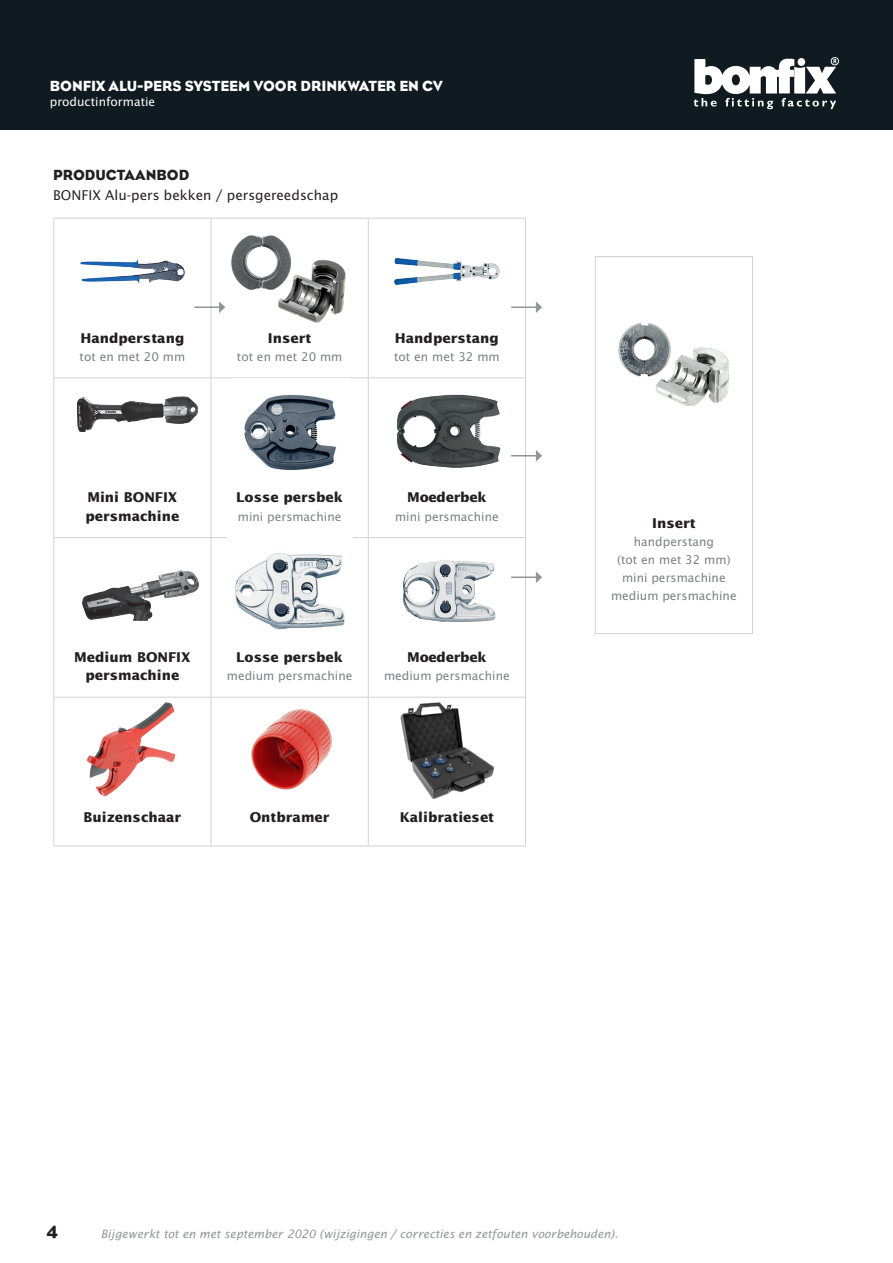
<style>
.page{position:relative;width:893px;height:1263px;background:#fff}
.page>*{position:absolute;margin:0;border:0;box-sizing:border-box;transform-origin:0 0}
.t1{font:18px "Eagle";color:#231f20}
.t2{font:15px "Eagle";color:#fff}
.t3{font:15px "Eagle";color:#231f20}
.t4{font:700 13.5px/18px "Lucida Sans Std";color:#231f20}
.Opsomming_dots{font:13.5px "Lucida Sans Std";color:#231f20}
.t5{font:700 13.5px "Lucida Sans Std";letter-spacing:-.02em;color:#231f20}
.t6{font:12px "Lucida Sans Std";color:#7e8083}
.t7{font:12px "Lucida Sans Std";color:#fff}
.t8{font:italic 11.55px "Lucida Sans Std";color:#939598}
</style>
<div class="page">
<div style="left:0;top:0;width:893px;height:130px;background:#101a21"></div>
<svg style="left:694px;top:57px;width:145px;height:52px"></svg>
<hr style="left:53px;top:218px;width:158px;height:1px;background:#d1d2d4">
<hr style="left:53px;top:218px;width:1px;height:159px;background:#d1d2d4">
<hr style="left:211px;top:218px;width:1px;height:159px;background:#d1d2d4">
<hr style="left:53px;top:377px;width:158px;height:1px;background:#d1d2d4">
<hr style="left:53px;top:378px;width:1px;height:159px;background:#d1d2d4">
<hr style="left:211px;top:378px;width:1px;height:159px;background:#d1d2d4">
<hr style="left:211px;top:218px;width:157px;height:1px;background:#d1d2d4">
<hr style="left:211px;top:377px;width:157px;height:1px;background:#d1d2d4">
<hr style="left:368px;top:378px;width:1px;height:159px;background:#d1d2d4">
<hr style="left:525px;top:378px;width:1px;height:159px;background:#d1d2d4">
<hr style="left:53px;top:537px;width:158px;height:1px;background:#d1d2d4">
<hr style="left:53px;top:538px;width:1px;height:159px;background:#d1d2d4">
<hr style="left:53px;top:697px;width:158px;height:1px;background:#d1d2d4">
<hr style="left:53px;top:697px;width:1px;height:149px;background:#d1d2d4">
<hr style="left:53px;top:846px;width:158px;height:1px;background:#d1d2d4">
<hr style="left:211px;top:537px;width:157px;height:1px;background:#d1d2d4">
<hr style="left:211px;top:538px;width:1px;height:159px;background:#d1d2d4">
<hr style="left:211px;top:697px;width:157px;height:1px;background:#d1d2d4">
<hr style="left:211px;top:697px;width:1px;height:149px;background:#d1d2d4">
<hr style="left:211px;top:846px;width:157px;height:1px;background:#d1d2d4">
<hr style="left:368px;top:537px;width:158px;height:1px;background:#d1d2d4">
<hr style="left:368px;top:538px;width:1px;height:159px;background:#d1d2d4">
<hr style="left:525px;top:538px;width:1px;height:159px;background:#d1d2d4">
<hr style="left:368px;top:218px;width:158px;height:1px;background:#d1d2d4">
<hr style="left:368px;top:218px;width:1px;height:159px;background:#d1d2d4">
<hr style="left:525px;top:218px;width:1px;height:159px;background:#d1d2d4">
<hr style="left:368px;top:377px;width:158px;height:1px;background:#d1d2d4">
<hr style="left:368px;top:697px;width:158px;height:1px;background:#d1d2d4">
<hr style="left:368px;top:697px;width:1px;height:149px;background:#d1d2d4">
<hr style="left:525px;top:697px;width:1px;height:149px;background:#d1d2d4">
<hr style="left:368px;top:846px;width:158px;height:1px;background:#d1d2d4">
<img style="left:79px;top:218px;width:107px;height:65px">
<img style="left:394px;top:218px;width:106px;height:67px">
<img style="left:244px;top:394px;width:92px;height:76px">
<img style="left:385px;top:378px;width:124px;height:90px">
<img style="left:235px;top:553px;width:110px;height:77px">
<img style="left:403px;top:560px;width:92px;height:62px">
<img style="left:71px;top:697px;width:122px;height:100px">
<img style="left:236px;top:697px;width:107px;height:93px">
<img style="left:394px;top:697px;width:106px;height:102px">
<img style="left:77px;top:396px;width:122px;height:36px">
<img style="left:82px;top:570px;width:117px;height:51px">
<img style="left:655px;top:347px;width:75px;height:59px">
<img style="left:618px;top:323px;width:57px;height:60px">
<img style="left:278px;top:259px;width:68px;height:64px">
<img style="left:231px;top:235px;width:62px;height:61px">
<hr style="left:595px;top:256px;width:158px;height:1px;background:#d1d2d4">
<hr style="left:595px;top:257px;width:1px;height:376px;background:#d1d2d4">
<hr style="left:752px;top:257px;width:1px;height:376px;background:#d1d2d4">
<hr style="left:595px;top:633px;width:158px;height:1px;background:#d1d2d4">
<hr style="left:194px;top:306px;width:26px;height:2px;background:#939598">
<svg style="left:219px;top:301px;width:6px;height:12px"></svg>
<hr style="left:511px;top:306px;width:26px;height:2px;background:#939598">
<svg style="left:536px;top:301px;width:6px;height:12px"></svg>
<svg style="left:511px;top:450px;width:31px;height:12px"></svg>
<hr style="left:511px;top:576px;width:26px;height:2px;background:#939598">
<svg style="left:536px;top:571px;width:6px;height:12px"></svg>
<p class="t2" style="left:50px;top:78px;width:395px">BONFIX ALU-PERS SYSTEEM VOOR DRINKWATER EN CV</p>
<p class="t7" style="left:50px;top:95px;width:107px">productinformatie</p>
<p class="t3" style="left:53px;top:167px;width:138px">PRODUCTAANBOD</p>
<p class="Opsomming_dots" style="left:53px;top:187px;width:287px">BONFIX Alu-pers bekken / persgereedschap</p>
<p class="t4" style="left:80px;top:329px;width:106px">Handperstang</p>
<p class="t6" style="left:80px;top:350px;width:107px">tot en met 20 mm</p>
<p class="t4" style="left:268px;top:329px;width:45px">Insert</p>
<p class="t6" style="left:237px;top:350px;width:107px">tot en met 20 mm</p>
<p class="t4" style="left:395px;top:329px;width:106px">Handperstang</p>
<p class="t6" style="left:394px;top:350px;width:107px">tot en met 32 mm</p>
<p class="t4" style="left:85px;top:489px;width:96px">Mini BONFIX persmachine</p>
<p class="t4" style="left:236px;top:489px;width:108px">Losse persbek</p>
<p class="t6" style="left:238px;top:509px;width:105px">mini persmachine</p>
<p class="t5" style="left:407px;top:490px;width:81px">Moederbek</p>
<p class="t6" style="left:395px;top:509px;width:105px">mini persmachine</p>
<p class="t4" style="left:74px;top:649px;width:118px;text-align:center">Medium BONFIX persmachine</p>
<p class="t4" style="left:236px;top:649px;width:108px">Losse persbek</p>
<p class="t6" style="left:227px;top:669px;width:127px">medium persmachine</p>
<p class="t5" style="left:407px;top:650px;width:81px">Moederbek</p>
<p class="t6" style="left:384px;top:669px;width:127px">medium persmachine</p>
<p class="t4" style="left:84px;top:808px;width:99px">Buizenschaar</p>
<p class="t4" style="left:250px;top:808px;width:81px">Ontbramer</p>
<p class="t4" style="left:400px;top:808px;width:96px">Kalibratieset</p>
<p class="t4" style="left:652px;top:515px;width:45px">Insert</p>
<p class="t6" style="left:634px;top:535px;width:82px">handperstang</p>
<p class="t6" style="left:617px;top:553px;width:115px">(tot en met 32 mm)</p>
<p class="t6" style="left:622px;top:571px;width:105px">mini persmachine</p>
<p class="t6" style="left:611px;top:589px;width:127px">medium persmachine</p>
<p class="t1" style="left:47px;top:1221px;width:13px">4</p>
<p class="t8" style="left:101px;top:1227px;width:519px">Bijgewerkt tot en met september 2020 (wijzigingen / correcties en zetfouten voorbehouden).</p>
</div>
